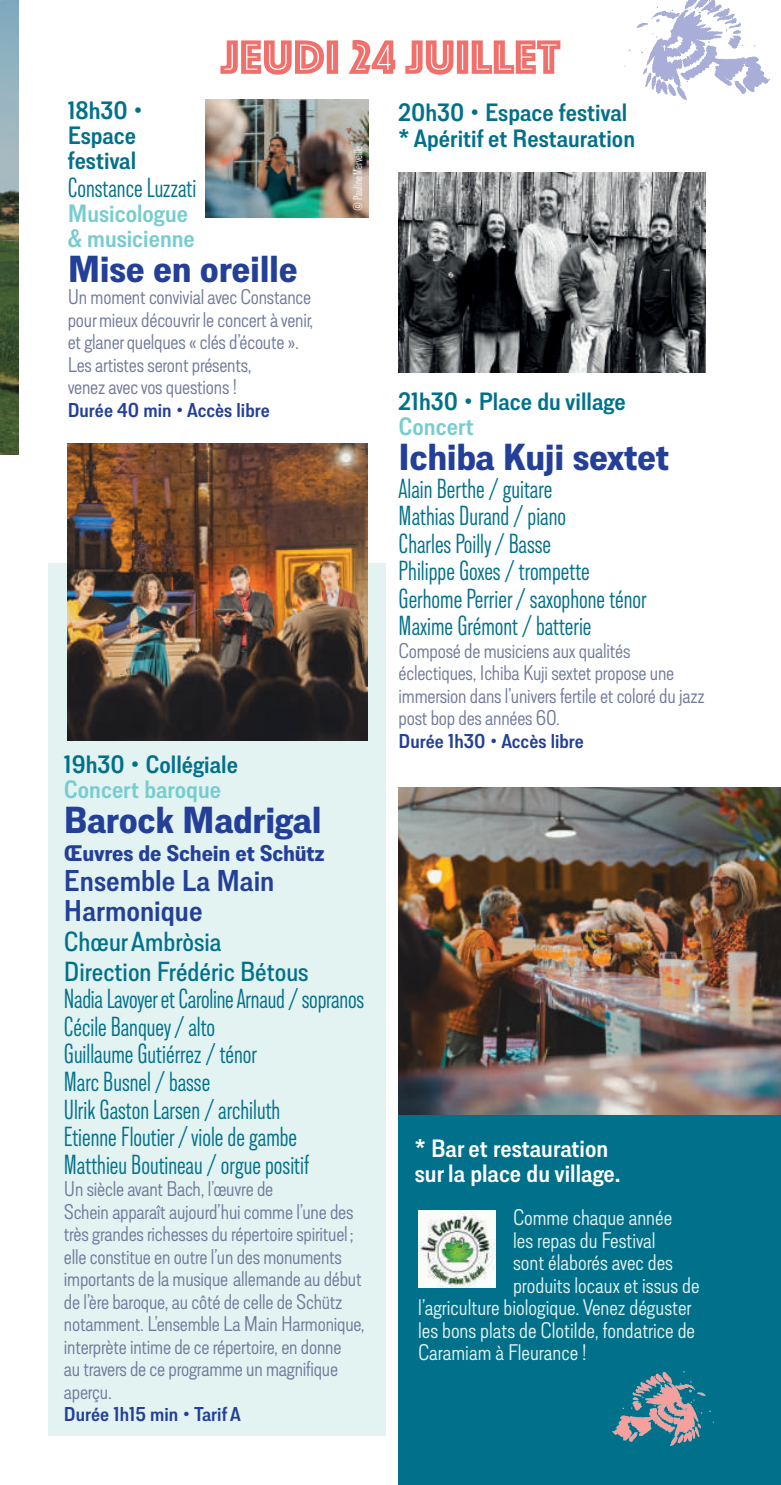
<style>
.page{position:relative;width:781px;height:1485px;background:#fff}
.page>*{position:absolute;margin:0;border:0;box-sizing:border-box;transform-origin:0 0}
.t1{font:50px "Phosphate Inline";color:#f2706c}
.t2{font:700 37.5px "Lorimer No 2";letter-spacing:-.01em;color:#233f97}
.t3{font:600 30px/30px "Lorimer No 2";color:#233f97}
.t4{font:300 condensed 27.5px/27.5px "Lorimer No 2";color:#01708a}
.t5{font:500 27.5px/30px "Lorimer No 2";color:#01708a}
.t6{font:600 25px/25px "Lorimer No 2";color:#01708a}
.t7{font:600 25px/25px "Lorimer No 2";color:#77ccd0}
.t8{font:600 25px/25px "Lorimer No 2";color:#fff}
.t9{font:300 22.5px "Lorimer No 2";color:#e2f3f2}
.t10{font:700 22.5px "Lorimer No 2";letter-spacing:-.01em;color:#233f97}
.t11{font:300 21.25px/22.5px "Lorimer No 2";letter-spacing:-.01em;color:#70799b}
.t12{font:600 20px "Lorimer No 2";color:#233f97}
.t13{font:300 condensed 12.5px "Lorimer No 2";color:#fff}
</style>
<div class="page">
<div style="left:48px;top:563px;width:337px;height:872px;background:#e2f3f2"></div>
<img style="left:0;top:0;width:18px;height:454px">
<div style="left:398px;top:986px;width:383px;height:498px;background:#01708a"></div>
<img style="left:205px;top:99px;width:163px;height:118px">
<img style="left:624px;top:0;width:146px;height:100px">
<img style="left:398px;top:787px;width:383px;height:327px">
<img style="left:68px;top:443px;width:300px;height:297px">
<img style="left:418px;top:1210px;width:77px;height:77px">
<img style="left:398px;top:172px;width:308px;height:200px">
<img style="left:612px;top:1371px;width:102px;height:75px">
<h1 class="t1" style="left:220px;top:22px;width:341px">JEUDI 24 JUILLET</h1>
<p class="t6" style="left:68px;top:97px;width:77px">18h30 •<br>Espace festival</p>
<p class="t4" style="left:68px;top:173px;width:130px">Constance Luzzati</p>
<p class="t7" style="left:68px;top:200px;width:129px">Musicologue &amp; musicienne</p>
<h2 class="t2" style="left:68px;top:247px;width:231px">Mise en oreille</h2>
<p class="t11" style="left:68px;top:285px;width:247px">Un moment convivial avec Constance pour mieux découvrir le concert à venir, et glaner quelques « clés d’écoute ».<br>Les artistes seront présents,<br>venez avec vos questions !</p>
<p class="t12" style="left:68px;top:398px;width:203px">Durée 40 min • Accès libre</p>
<p class="t13" style="left:351px;top:210px;width:66px;rotate:-90deg">© Pauline Merveille</p>
<p class="t6" style="left:64px;top:751px;width:175px">19h30 • Collégiale</p>
<p class="t7" style="left:64px;top:776px;width:159px">Concert baroque</p>
<h2 class="t2" style="left:64px;top:798px;width:259px">Barock Madrigal</h2>
<p class="t10" style="left:64px;top:840px;width:262px">Œuvres de Schein et Schütz</p>
<h3 class="t3" style="left:64px;top:864px;width:212px">Ensemble La Main<br>Harmonique</h3>
<p class="t5" style="left:64px;top:925px;width:246px">Chœur Ambròsia<br>Direction Frédéric Bétous</p>
<p class="t4" style="left:64px;top:984px;width:302px">Nadia Lavoyer et Caroline Arnaud / sopranos<br>Cécile Banquey / alto<br>Guillaume Gutiérrez / ténor<br>Marc Busnel / basse<br>Ulrik Gaston Larsen / archiluth<br>Etienne Floutier / viole de gambe<br>Matthieu Boutineau / orgue positif</p>
<p class="t11" style="left:64px;top:1176px;width:302px">Un siècle avant Bach, l’œuvre de<br>Schein apparaît aujourd’hui comme l’une des très grandes richesses du répertoire spirituel ; elle constitue en outre l’un des monuments importants de la musique allemande au début de l’ère baroque, au côté de celle de Schütz notamment. L’ensemble La Main Harmonique, interprète intime de ce répertoire, en donne<br>au travers de ce programme un magnifique aperçu.</p>
<p class="t12" style="left:64px;top:1402px;width:178px">Durée 1h15 min • Tarif A</p>
<p class="t6" style="left:398px;top:100px;width:238px">20h30 • Espace festival * Apéritif et Restauration</p>
<p class="t6" style="left:398px;top:388px;width:228px">21h30 • Place du village</p>
<p class="t7" style="left:398px;top:413px;width:77px">Concert</p>
<h2 class="t2" style="left:398px;top:435px;width:272px">Ichiba Kuji sextet</h2>
<p class="t4" style="left:398px;top:474px;width:249px">Alain Berthe / guitare<br>Mathias Durand / piano<br>Charles Poilly / Basse<br>Philippe Goxes / trompette<br>Gerhome Perrier / saxophone ténor<br>Maxime Grémont / batterie</p>
<p class="t11" style="left:398px;top:639px;width:308px">Composé de musiciens aux qualités éclectiques, Ichiba Kuji sextet propose une immersion dans l’univers fertile et coloré du jazz post bop des années 60.</p>
<p class="t12" style="left:398px;top:729px;width:187px">Durée 1h30 • Accès libre</p>
<p class="t8" style="left:415px;top:1134px;width:207px">* Bar et restauration sur la place du village.</p>
<p class="t9" style="left:513px;top:1204px;width:161px">Comme chaque année</p>
<p class="t9" style="left:513px;top:1227px;width:144px">les repas du Festival</p>
<p class="t9" style="left:513px;top:1249px;width:161px">sont élaborés avec des</p>
<p class="t9" style="left:513px;top:1272px;width:188px">produits locaux et issus de</p>
<p class="t9" style="left:418px;top:1294px;width:275px">l’agriculture biologique. Venez déguster</p>
<p class="t9" style="left:418px;top:1317px;width:278px">les bons plats de Clotilde, fondatrice de</p>
<p class="t9" style="left:418px;top:1339px;width:170px">Caramiam à Fleurance !</p>
</div>
